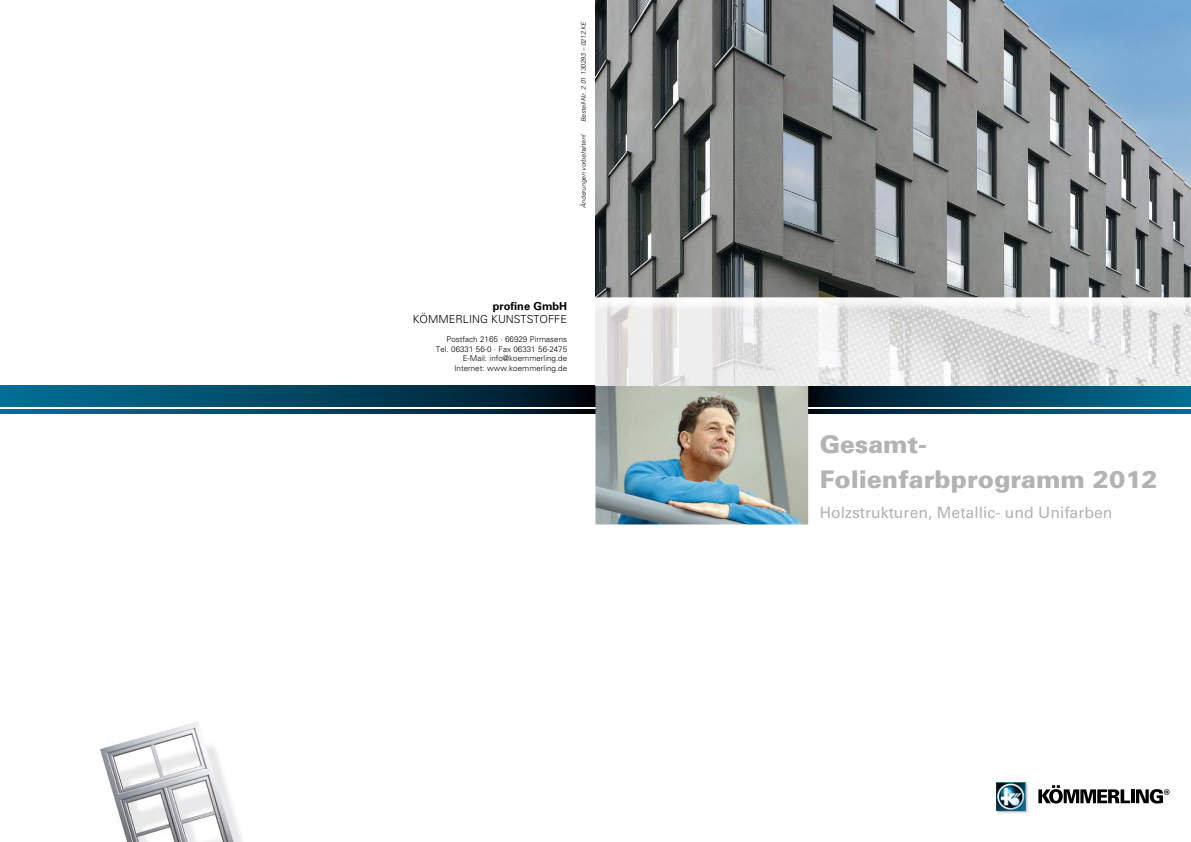
<style>
.page{position:relative;width:1191px;height:842px;background:#fff}
.page>*{position:absolute;margin:0;border:0;box-sizing:border-box;transform-origin:0 0}
.t1{font:900 24.3px/35.3px "Univers";color:#b1b3b4}
.t2{font:15.7px "Univers";color:#b1b3b4}
.t3{font:300 11px "Univers";color:#000}
.t4{font:700 11px "Univers";color:#000}
.t5{font:300 8px/9.6px "Univers";color:#000;text-align:right}
.t6{font:italic 300 6.5px "Univers";color:#000}
</style>
<div class="page">
<img style="left:595px;top:0;width:596px;height:386px">
<svg style="left:0;top:410px;width:595px;height:4px;background:#00425c"></svg>
<svg style="left:0;top:386px;width:595px;height:21px;background:#00425c"></svg>
<img style="left:100px;top:722px;width:142px;height:120px">
<svg style="left:808px;top:410px;width:383px;height:4px;background:#00435d"></svg>
<svg style="left:808px;top:386px;width:383px;height:21px;background:#00435d"></svg>
<svg style="left:1038px;top:785px;width:92px;height:18px"></svg>
<hr style="left:1131px;top:789px;width:3px;height:14px;background:#000">
<svg style="left:1136px;top:789px;width:33px;height:14px"></svg>
<img style="left:997px;top:782px;width:31px;height:31px">
<img style="left:595px;top:386px;width:213px;height:138px">
<img style="left:595px;top:298px;width:1px;height:88px">
<p class="t6" style="left:579px;top:122px;width:102px;rotate:-90deg">Bestell-Nr. 2 01 130293 – 0212.KE</p>
<p class="t6" style="left:579px;top:208px;width:75px;rotate:-90deg">Änderungen vorbehalten!</p>
<h3 class="t4" style="left:493px;top:299px;width:76px">profine GmbH</h3>
<h3 class="t3" style="left:413px;top:312px;width:156px">KÖMMERLING KUNSTSTOFFE</h3>
<p class="t5" style="left:436px;top:334px;width:133px">Postfach 2165 · 66929 Pirmasens<br>Tel. 06331 56-0 · Fax 06331 56-2475<br>E-Mail: info@koemmerling.de<br>Internet: www.koemmerling.de</p>
<h1 class="t1" style="left:819px;top:426px;width:339px">Gesamt-<br>Folienfarbprogramm 2012</h1>
<h2 class="t2" style="left:819px;top:503px;width:294px">Holzstrukturen, Metallic- und Unifarben</h2>
</div>
